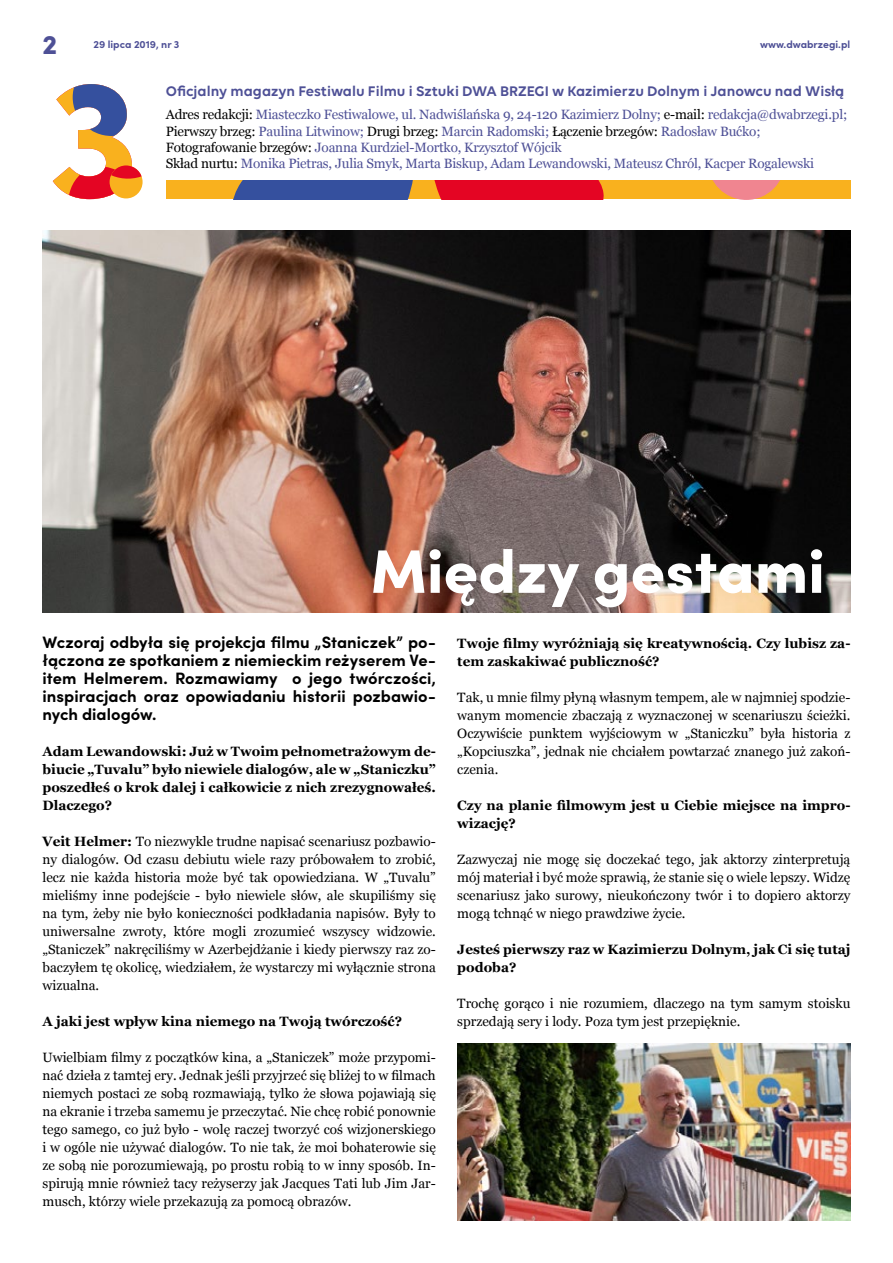
<style>
.page{position:relative;width:893px;height:1263px;background:#fff}
.page>*{position:absolute;margin:0;border:0;box-sizing:border-box;transform-origin:0 0}
.t1{font:900 61.5px "Sofia Pro";color:#fff}
.t2{font:900 27px "Sofia Pro";color:#4e5096}
.t3{font:900 24.6px/24.2px "Sofia Pro";color:#000}
.t4{font:700 16.5px/18px "Sofia Pro";color:#000;text-align:justify}
.t5{font:600 15px "Volte";color:#4e5096}
.t6{font:13.5px/18px "Georgia";color:#000;text-align:justify}
.t7{font:700 13.5px/18px "Georgia";color:#000}
.t8{font:13.5px/16.2px "Georgia";letter-spacing:-.015em;color:#4e5096}
.t9{font:700 10.5px "Sofia Pro";color:#4e5096}
.t10{font:700 6.15px "Sofia Pro";letter-spacing:.015em;color:#000}
.s1{color:#000}
.s2{font-weight:700}
</style>
<div class="page">
<svg style="left:53px;top:84px;width:90px;height:115px"></svg>
<div style="left:166px;top:180px;width:684px;height:19px;background:#f9b11e"></div>
<svg style="left:233px;top:180px;width:371px;height:19px;background:#94375c"></svg>
<svg style="left:712px;top:180px;width:68px;height:19px"></svg>
<img style="left:43px;top:231px;width:807px;height:381px">
<img style="left:457px;top:1044px;width:393px;height:176px">
<h2 class="t2" style="left:43px;top:24px;width:16px">2</h2>
<p class="t9" style="left:93px;top:37px;width:88px">29 lipca 2019, nr 3</p>
<p class="t9" style="left:760px;top:37px;width:92px">www.dwabrzegi.pl</p>
<h3 class="t3" style="left:150px;top:78px;width:93px">GŁOS<br>DWU-<br>BRZEŻA</h3>
<p class="t5" style="left:166px;top:83px;width:680px">Oficjalny magazyn Festiwalu Filmu i Sztuki DWA BRZEGI w Kazimierzu Dolnym i Janowcu nad Wisłą</p>
<p class="t8" style="left:166px;top:107px;width:683px"><span class="s1">Adres redakcji:</span> Miasteczko Festiwalowe, ul. Nadwiślańska 9, 24-120 Kazimierz Dolny; <span class="s1">e-mail:</span> redakcja@dwabrzegi.pl; <span class="s1">Pierwszy brzeg:</span> Paulina Litwinow; <span class="s1">Drugi brzeg:</span> Marcin Radomski; <span class="s1">Łączenie brzegów:</span> Radosław Bućko; <span class="s1">Fotografowanie brzegów:</span> Joanna Kurdziel-Mortko, Krzysztof Wójcik<br><span class="s1">Skład nurtu:</span> Monika Pietras, Julia Smyk, Marta Biskup, Adam Lewandowski, Mateusz Chról, Kacper Rogalewski</p>
<p class="t10" style="left:150px;top:155px;width:67px">OFICJALNY MAGAZYN</p>
<p class="t10" style="left:150px;top:164px;width:90px">13. FESTIWALU FILMU I SZTUKI</p>
<h1 class="t1" style="left:370px;top:523px;width:456px">Między gestami</h1>
<p class="t4" style="left:43px;top:632px;width:395px">Wczoraj odbyła się projekcja filmu „Staniczek” po&shy;łączona ze spotkaniem z niemieckim reżyserem Ve&shy;item Helmerem. Rozmawiamy o jego twórczości, inspiracjach oraz opowiadaniu historii pozbawio&shy;nych dialogów.</p>
<p class="t7" style="left:43px;top:742px;width:395px;text-align:justify">Adam Lewandowski: Już w Twoim pełnometrażowym de&shy;biucie „Tuvalu” było niewiele dialogów, ale w „Staniczku” poszedłeś o krok dalej i całkowicie z nich zrezygnowałeś.<br>Dlaczego?</p>
<p class="t6" style="left:43px;top:833px;width:395px"><span class="s2">Veit Helmer:</span> To niezwykle trudne napisać scenariusz pozbawio&shy;ny dialogów. Od czasu debiutu wiele razy próbowałem to zrobić, lecz nie każda historia może być tak opowiedziana. W „Tuvalu” mieliśmy inne podejście - było niewiele słów, ale skupiliśmy się na tym, żeby nie było konieczności podkładania napisów. Były to uniwersalne zwroty, które mogli zrozumieć wszyscy widzowie. „Staniczek” nakręciliśmy w Azerbejdżanie i kiedy pierwszy raz zo&shy;baczyłem tę okolicę, wiedziałem, że wystarczy mi wyłącznie strona wizualna.</p>
<p class="t7" style="left:43px;top:1012px;width:361px">A jaki jest wpływ kina niemego na Twoją twórczość?</p>
<p class="t6" style="left:43px;top:1049px;width:395px">Uwielbiam filmy z początków kina, a „Staniczek” może przypomi&shy;nać dzieła z tamtej ery. Jednak jeśli przyjrzeć się bliżej to w filmach niemych postaci ze sobą rozmawiają, tylko że słowa pojawiają się na ekranie i trzeba samemu je przeczytać. Nie chcę robić ponownie tego samego, co już było - wolę raczej tworzyć coś wizjonerskiego i w ogóle nie używać dialogów. To nie tak, że moi bohaterowie się ze sobą nie porozumiewają, po prostu robią to w inny sposób. In&shy;spirują mnie również tacy reżyserzy jak Jacques Tati lub Jim Jar&shy;musch, którzy wiele przekazują za pomocą obrazów.</p>
<p class="t7" style="left:457px;top:634px;width:395px">Twoje filmy wyróżniają się kreatywnością. Czy lubisz za&shy;tem zaskakiwać publiczność?</p>
<p class="t6" style="left:457px;top:689px;width:395px">Tak, u mnie filmy płyną własnym tempem, ale w najmniej spodzie&shy;wanym momencie zbaczają z wyznaczonej w scenariuszu ścieżki.<br>Oczywiście punktem wyjściowym w „Staniczku” była historia z „Kopciuszka”, jednak nie chciałem powtarzać znanego już zakoń&shy;czenia.</p>
<p class="t7" style="left:457px;top:796px;width:395px">Czy na planie filmowym jest u Ciebie miejsce na impro&shy;wizację?</p>
<p class="t6" style="left:457px;top:851px;width:395px">Zazwyczaj nie mogę się doczekać tego, jak aktorzy zinterpretują mój materiał i być może sprawią, że stanie się o wiele lepszy. Widzę scenariusz jako surowy, nieukończony twór i to dopiero aktorzy mogą tchnąć w niego prawdziwe życie.</p>
<p class="t7" style="left:457px;top:940px;width:395px">Jesteś pierwszy raz w Kazimierzu Dolnym, jak Ci się tutaj podoba?</p>
<p class="t6" style="left:457px;top:995px;width:395px">Trochę gorąco i nie rozumiem, dlaczego na tym samym stoisku sprzedają sery i lody. Poza tym jest przepięknie.</p>
</div>
